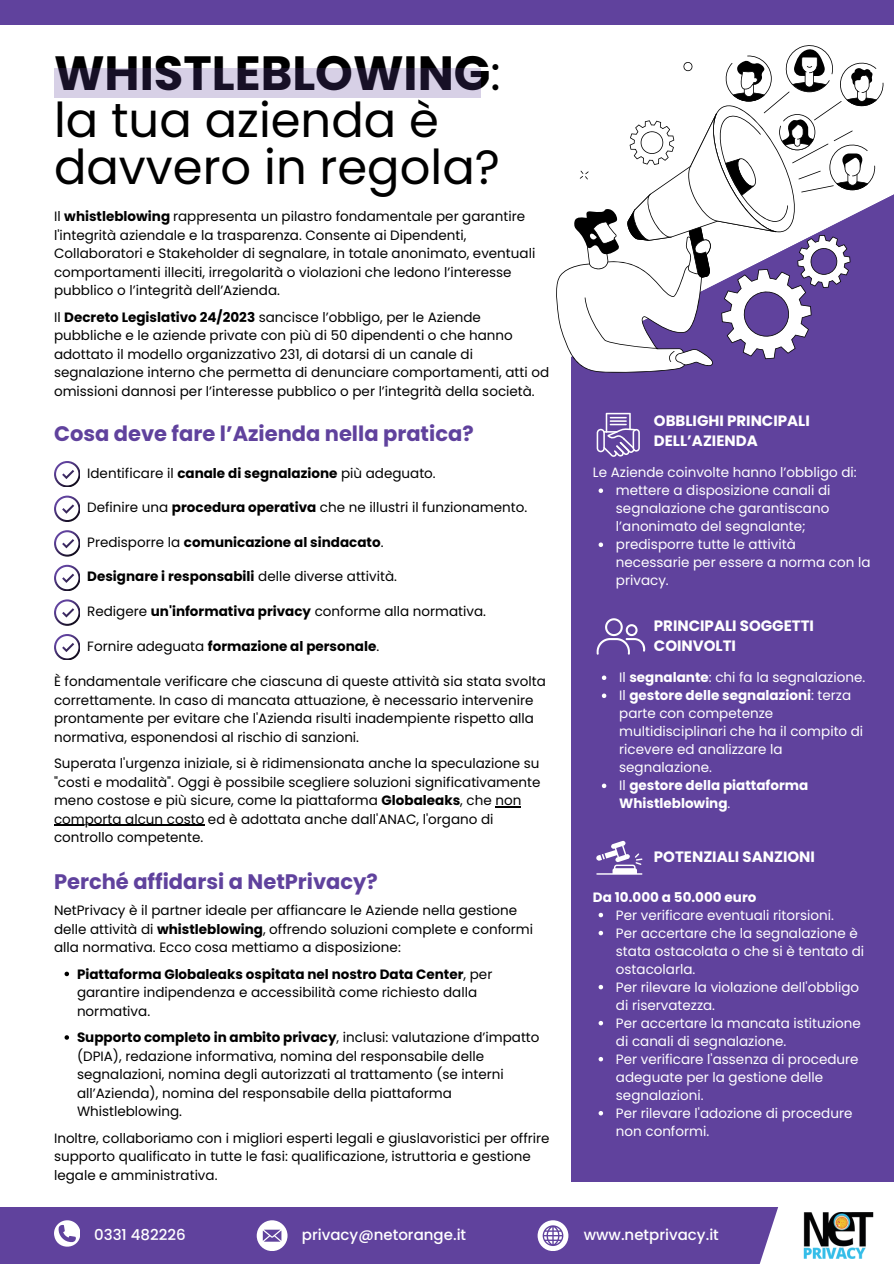
<style>
.page{position:relative;width:894px;height:1264px;background:#fff}
.page>*{position:absolute;margin:0;border:0;box-sizing:border-box;transform-origin:0 0}
.t1{font:48px/47.2px "Poppins";color:#000}
.t2{font:700 21px "Poppins";color:#60429d}
.t3{font:700 15px/20.2px "Poppins";color:#fff}
.t4{font:500 15px "Poppins";color:#fff}
.t5{font:13.5px/18.5px "Poppins";color:#000}
.t6{font:13.5px/18px "Poppins";color:#fff}
.t7{font:700 13.5px "Poppins";color:#000}
.t8{font:700 13.5px/18px "Poppins";color:#fff}
.s1{font-weight:700}
.s2{font-weight:400}
</style>
<div class="page">
<div style="left:571px;top:193px;width:322px;height:989px;background:#60429d"></div>
<div style="left:0;top:1207px;width:893px;height:56px;background:#60429d"></div>
<div style="left:0;top:0;width:893px;height:24px;background:#60429d"></div>
<svg style="left:760px;top:1207px;width:133px;height:56px;background:#eae7f2"></svg>
<img style="left:803px;top:1212px;width:70px;height:46px">
<svg style="left:54px;top:1220px;width:26px;height:27px"></svg>
<svg style="left:257px;top:1220px;width:30px;height:30px"></svg>
<svg style="left:537px;top:1220px;width:31px;height:30px"></svg>
<svg style="left:556px;top:45px;width:327px;height:328px"></svg>
<svg style="left:596px;top:413px;width:43px;height:44px"></svg>
<svg style="left:596px;top:618px;width:49px;height:36px"></svg>
<svg style="left:596px;top:840px;width:46px;height:34px"></svg>
<svg style="left:598px;top:488px;width:5px;height:5px"></svg>
<svg style="left:598px;top:542px;width:5px;height:5px"></svg>
<svg style="left:601px;top:675px;width:5px;height:5px"></svg>
<svg style="left:601px;top:693px;width:5px;height:5px"></svg>
<svg style="left:601px;top:783px;width:5px;height:5px"></svg>
<svg style="left:598px;top:912px;width:5px;height:5px"></svg>
<svg style="left:598px;top:930px;width:5px;height:5px"></svg>
<svg style="left:598px;top:984px;width:5px;height:5px"></svg>
<svg style="left:598px;top:1020px;width:5px;height:5px"></svg>
<svg style="left:598px;top:1057px;width:5px;height:4px"></svg>
<svg style="left:598px;top:1111px;width:5px;height:4px"></svg>
<svg style="left:54px;top:461px;width:26px;height:26px"></svg>
<svg style="left:54px;top:495px;width:26px;height:26px"></svg>
<svg style="left:54px;top:530px;width:26px;height:26px"></svg>
<svg style="left:54px;top:565px;width:26px;height:25px"></svg>
<svg style="left:54px;top:599px;width:26px;height:26px"></svg>
<svg style="left:54px;top:634px;width:26px;height:26px"></svg>
<svg style="left:495px;top:806px;width:26px;height:1px"></svg>
<hr style="left:54px;top:824px;width:150px;height:1px;background:#000">
<svg style="left:64px;top:971px;width:5px;height:5px"></svg>
<svg style="left:64px;top:1035px;width:5px;height:4px"></svg>
<div style="left:54px;top:68px;width:426px;height:30px;background:#d7d0e6"></div>
<h3 class="t1" style="left:54px;top:49px;width:448px"><span class="s1">WHISTLEBLOWING</span>: la tua azienda è davvero in regola?</h3>
<p class="t5" style="left:54px;top:207px;width:482px">Il <span class="s1">whistleblowing</span> rappresenta un pilastro fondamentale per garantire l'integrità aziendale e la trasparenza. Consente ai Dipendenti, Collaboratori e Stakeholder di segnalare, in totale anonimato, eventuali comportamenti illeciti, irregolarità o violazioni che ledono l’interesse pubblico o l’integrità dell’Azienda.</p>
<p class="t5" style="left:54px;top:308px;width:496px">Il <span class="s1">Decreto Legislativo 24/2023</span> sancisce l’obbligo, per le Aziende pubbliche e le aziende private con più di 50 dipendenti o che hanno adottato il modello organizzativo 231, di dotarsi di un canale di segnalazione interno che permetta di denunciare comportamenti, atti od omissioni dannosi per l’interesse pubblico o per l’integrità della società.</p>
<p class="t2" style="left:54px;top:419px;width:421px">Cosa deve fare l’Azienda nella pratica?</p>
<p class="t5" style="left:87px;top:463px;width:350px">Identificare il <span class="s1">canale di segnalazione</span> più adeguato.</p>
<p class="t5" style="left:87px;top:498px;width:441px">Definire una <span class="s1">procedura operativa</span> che ne illustri il funzionamento.</p>
<p class="t7" style="left:87px;top:532px;width:298px"><span class="s2">Predisporre la</span> comunicazione al sindacato<span class="s2">.</span></p>
<p class="t7" style="left:87px;top:567px;width:311px">Designare i responsabili <span class="s2">delle diverse attività.</span></p>
<p class="t5" style="left:87px;top:602px;width:400px">Redigere <span class="s1">un'informativa privacy</span> conforme alla normativa.</p>
<p class="t7" style="left:87px;top:636px;width:293px"><span class="s2">Fornire adeguata</span> formazione al personale<span class="s2">.</span></p>
<p class="t5" style="left:54px;top:672px;width:493px">È fondamentale verificare che ciascuna di queste attività sia stata svolta correttamente. In caso di mancata attuazione, è necessario intervenire prontamente per evitare che l'Azienda risulti inadempiente rispetto alla normativa, esponendosi al rischio di sanzioni.</p>
<p class="t5" style="left:54px;top:754px;width:488px;text-align:justify">Superata l'urgenza iniziale, si è ridimensionata anche la speculazione su "costi e modalità". Oggi è possibile scegliere soluzioni significativamente meno costose e più sicure, come la piattaforma <span class="s1">Globaleaks</span>, che non</p>
<p class="t5" style="left:54px;top:809px;width:441px">comporta alcun costo ed è adottata anche dall'ANAC, l'organo di controllo competente.</p>
<h2 class="t2" style="left:54px;top:866px;width:325px">Perché affidarsi a NetPrivacy?</h2>
<p class="t5" style="left:54px;top:901px;width:480px">NetPrivacy è il partner ideale per affiancare le Aziende nella gestione delle attività di <span class="s1">whistleblowing</span>, offrendo soluzioni complete e conformi alla normativa. Ecco cosa mettiamo a disposizione:</p>
<p class="t5" style="left:77px;top:964px;width:417px"><span class="s1">Piattaforma Globaleaks ospitata nel nostro Data Center</span>, per garantire indipendenza e accessibilità come richiesto dalla normativa.</p>
<p class="t5" style="left:77px;top:1028px;width:464px"><span class="s1">Supporto completo in ambito privacy</span>, inclusi: valutazione d’impatto (DPIA), redazione informativa, nomina del responsabile delle segnalazioni, nomina degli autorizzati al trattamento (se interni all’Azienda), nomina del responsabile della piattaforma Whistleblowing.</p>
<p class="t5" style="left:54px;top:1128px;width:497px">Inoltre, collaboriamo con i migliori esperti legali e giuslavoristici per offrire supporto qualificato in tutte le fasi: qualificazione, istruttoria e gestione legale e amministrativa.</p>
<h3 class="t3" style="left:653px;top:410px;width:157px">OBBLIGHI PRINCIPALI<br>DELL’AZIENDA</h3>
<p class="t6" style="left:592px;top:463px;width:265px">Le Aziende coinvolte hanno l’obbligo di:</p>
<p class="t6" style="left:615px;top:481px;width:216px;text-align:justify">mettere a disposizione canali di segnalazione che garantiscano l’anonimato del segnalante;</p>
<p class="t6" style="left:615px;top:535px;width:256px">predisporre tutte le attività necessarie per essere a norma con la privacy.</p>
<p class="t3" style="left:653px;top:615px;width:162px">PRINCIPALI SOGGETTI<br>COINVOLTI</p>
<p class="t6" style="left:619px;top:668px;width:247px">Il <span class="s1">segnalante</span>: chi fa la segnalazione.</p>
<h3 class="t6" style="left:619px;top:686px;width:245px">Il <span class="s1">gestore delle segnalazioni</span>: terza parte con competenze multidisciplinari che ha il compito di ricevere ed analizzare la segnalazione.</h3>
<h5 class="t8" style="left:619px;top:776px;width:190px"><span class="s2">Il</span> gestore della piattaforma<br>Whistleblowing<span class="s2">.</span></h5>
<p class="t3" style="left:653px;top:846px;width:163px">POTENZIALI SANZIONI</p>
<p class="t8" style="left:592px;top:887px;width:165px">Da 10.000 a 50.000 euro</p>
<p class="t6" style="left:615px;top:905px;width:219px">Per verificare eventuali ritorsioni.</p>
<p class="t6" style="left:615px;top:923px;width:250px">Per accertare che la segnalazione è stata ostacolata o che si è tentato di ostacolarla.</p>
<p class="t6" style="left:615px;top:977px;width:245px">Per rilevare la violazione dell'obbligo di riservatezza.</p>
<p class="t6" style="left:615px;top:1013px;width:246px">Per accertare la mancata istituzione di canali di segnalazione.</p>
<p class="t6" style="left:615px;top:1049px;width:244px">Per verificare l'assenza di procedure adeguate per la gestione delle segnalazioni.</p>
<p class="t6" style="left:615px;top:1103px;width:238px">Per rilevare l'adozione di procedure non conformi.</p>
<p class="t4" style="left:94px;top:1224px;width:93px">0331 482226</p>
<h1 class="t4" style="left:302px;top:1224px;width:166px">privacy@netorange.it</h1>
<p class="t4" style="left:583px;top:1224px;width:136px">www.netprivacy.it</p>
</div>
